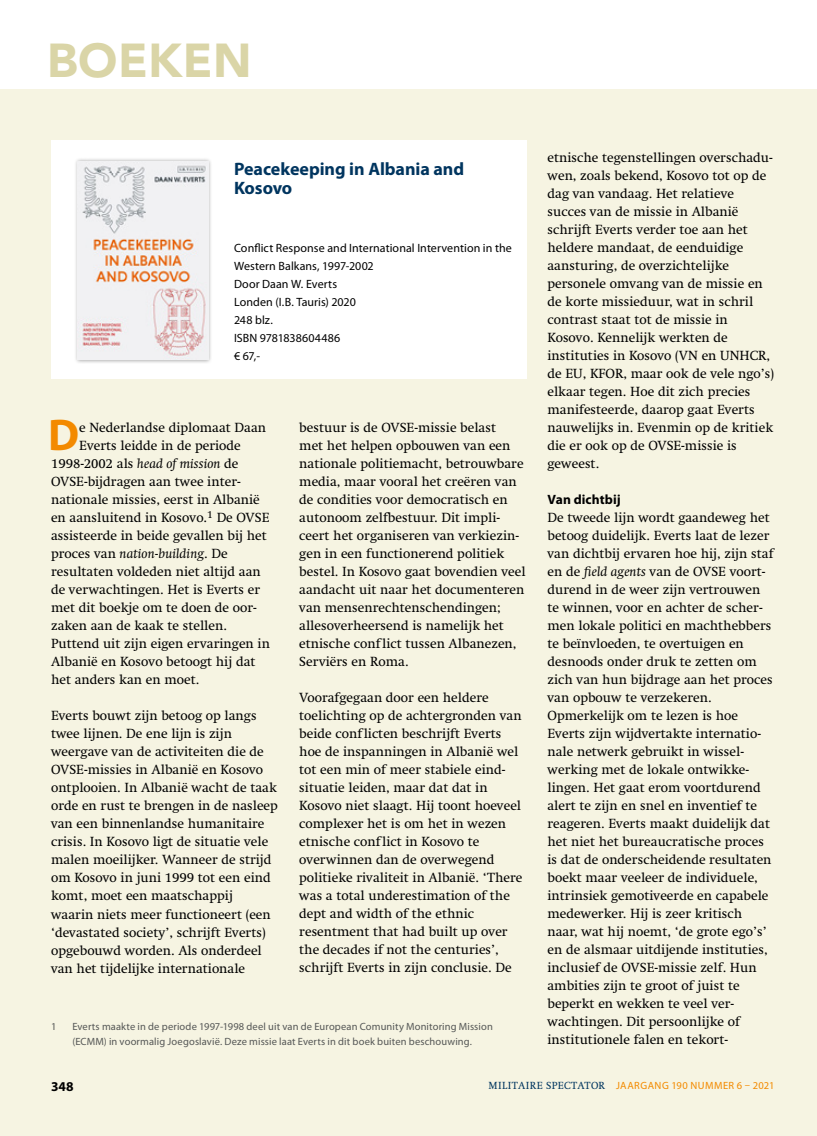
<style>
.page{position:relative;width:817px;height:1136px;background:#fff}
.page>*{position:absolute;margin:0;border:0;box-sizing:border-box;transform-origin:0 0}
.t1{font:900 47.25px "Avenir LT Std";letter-spacing:.01em;color:#dad5a7}
.t2{font:700 44.7px "Myriad Pro";color:#f38a00}
.t3{font:700 18px/19.5px "Myriad Pro";letter-spacing:-.005em;color:#00355f}
.t4{font:13.5px/18px "Swift LT Std";color:#000}
.t5{font:italic 13.5px "Swift LT Std";color:#000}
.t6{font:700 13.5px "Myriad Pro";letter-spacing:.005em;color:#000}
.t7{font:12px/18px "Myriad Pro";letter-spacing:.005em;color:#000}
.t8{font:10.5px/15px "Myriad Pro";letter-spacing:.015em;color:#555756}
.t9{font:10.5px "Myriad Pro";letter-spacing:.045em;color:#f38a00}
.s1{font-style:italic}
.s2{font-style:normal}
.s3{font-family:"Swift LT Std";color:#00355f}
</style>
<div class="page">
<div style="left:0;top:89px;width:816px;height:1046px;background:#f6f4e2"></div>
<div style="left:51px;top:140px;width:475px;height:238px;background:#fff"></div>
<div style="left:74px;top:157px;width:138px;height:206px;background:#000;opacity:.35"></div>
<img style="left:78px;top:161px;width:130px;height:199px">
<h1 class="t1" style="left:47px;top:32px;width:206px">BOEKEN</h1>
<h3 class="t3" style="left:234px;top:158px;width:231px">Peacekeeping in Albania and<br>Kosovo</h3>
<p class="t7" style="left:234px;top:239px;width:279px">Conflict Response and International Intervention in the<br>Western Balkans, 1997-2002<br>Door Daan W. Everts<br>Londen (I.B. Tauris) 2020<br>248 blz.<br>ISBN 9781838604486<br>€ 67,-</p>
<h2 class="t2" style="left:48px;top:406px;width:33px">D</h2>
<p class="t4" style="left:79px;top:419px;width:188px">e Nederlandse diplomaat Daan</p>
<p class="t4" style="left:79px;top:437px;width:163px">Everts leidde in de periode</p>
<p class="t4" style="left:51px;top:455px;width:189px">1998-2002 als <span class="s1">head of mission</span> de</p>
<p class="t4" style="left:51px;top:473px;width:191px">OVSE-bijdragen aan twee inter-</p>
<p class="t4" style="left:51px;top:491px;width:210px">nationale missies, eerst in Albanië</p>
<p class="t4" style="left:51px;top:509px;width:220px">en aansluitend in Kosovo.<sup>1</sup> De OVSE</p>
<p class="t4" style="left:51px;top:527px;width:217px">assisteerde in beide gevallen bij het</p>
<p class="t5" style="left:51px;top:546px;width:178px"><span class="s2">proces van</span> nation-building<span class="s2">. De</span></p>
<p class="t4" style="left:51px;top:563px;width:211px">resultaten voldeden niet altijd aan</p>
<p class="t4" style="left:51px;top:581px;width:211px">de verwachtingen. Het is Everts er</p>
<p class="t4" style="left:51px;top:599px;width:207px">met dit boekje om te doen de oor-</p>
<p class="t4" style="left:51px;top:617px;width:177px">zaken aan de kaak te stellen.</p>
<p class="t4" style="left:51px;top:635px;width:220px">Puttend uit zijn eigen ervaringen in</p>
<p class="t4" style="left:51px;top:653px;width:206px">Albanië en Kosovo betoogt hij dat</p>
<p class="t4" style="left:51px;top:671px;width:150px">het anders kan en moet.</p>
<p class="t4" style="left:51px;top:707px;width:228px">Everts bouwt zijn betoog op langs twee lijnen. De ene lijn is zijn weergave van de activiteiten die de OVSE-missies in Albanië en Kosovo ontplooien. In Albanië wacht de taak orde en rust te brengen in de nasleep van een binnenlandse humanitaire crisis. In Kosovo ligt de situatie vele malen moeilijker. Wanneer de strijd om Kosovo in juni 1999 tot een eind komt, moet een maatschappij waarin niets meer functioneert (een ‘devastated society’, schrijft Everts) opgebouwd worden. Als onderdeel van het tijdelijke internationale</p>
<p class="t4" style="left:299px;top:419px;width:228px">bestuur is de OVSE-missie belast<br>met het helpen opbouwen van een nationale politiemacht, betrouwbare media, maar vooral het creëren van de condities voor democratisch en autonoom zelfbestuur. Dit impli&shy;ceert het organiseren van verkiezin&shy;gen in een functionerend politiek bestel. In Kosovo gaat bovendien veel aandacht uit naar het documenteren van mensenrechtenschendingen; allesoverheersend is namelijk het etnische conflict tussen Albanezen, Serviërs en Roma.</p>
<p class="t4" style="left:299px;top:689px;width:225px">Voorafgegaan door een heldere toelichting op de achtergronden van beide conflicten beschrijft Everts hoe de inspanningen in Albanië wel tot een min of meer stabiele eind&shy;situatie leiden, maar dat dat in Kosovo niet slaagt. Hij toont hoeveel complexer het is om het in wezen etnische conflict in Kosovo te overwinnen dan de overwegend politieke rivaliteit in Albanië. ‘There was a total underestimation of the dept and width of the ethnic resentment that had built up over the decades if not the centuries’, schrijft Everts in zijn conclusie. De</p>
<p class="t8" style="left:51px;top:1018px;width:7px">1</p>
<p class="t8" style="left:72px;top:1018px;width:422px">Everts maakte in de periode 1997-1998 deel uit van de European Comunity Monitoring Mission (ECMM) in voormalig Joegoslavië. Deze missie laat Everts in dit boek buiten beschouwing.</p>
<p class="t4" style="left:547px;top:148px;width:228px">etnische tegenstellingen overschadu&shy;wen, zoals bekend, Kosovo tot op de dag van vandaag. Het relatieve succes van de missie in Albanië schrijft Everts verder toe aan het heldere mandaat, de eenduidige aansturing, de overzichtelijke personele omvang van de missie en de korte missieduur, wat in schril contrast staat tot de missie in<br>Kosovo. Kennelijk werkten de instituties in Kosovo (VN en UNHCR, de EU, KFOR, maar ook de vele ngo’s) elkaar tegen. Hoe dit zich precies manifesteerde, daarop gaat Everts nauwelijks in. Evenmin op de kritiek die er ook op de OVSE-missie is geweest.</p>
<p class="t6" style="left:547px;top:490px;width:75px">Van dichtbij</p>
<p class="t4" style="left:547px;top:508px;width:227px">De tweede lijn wordt gaandeweg het betoog duidelijk. Everts laat de lezer van dichtbij ervaren hoe hij, zijn staf en de <span class="s1">field agents</span> van de OVSE voort&shy;durend in de weer zijn vertrouwen te winnen, voor en achter de scher&shy;men lokale politici en machthebbers te beïnvloeden, te overtuigen en desnoods onder druk te zetten om zich van hun bijdrage aan het proces van opbouw te verzekeren.<br>Opmerkelijk om te lezen is hoe Everts zijn wijdvertakte internatio&shy;nale netwerk gebruikt in wissel&shy;werking met de lokale ontwikke&shy;lingen. Het gaat erom voortdurend alert te zijn en snel en inventief te reageren. Everts maakt duidelijk dat het niet het bureaucratische proces is dat de onderscheidende resultaten boekt maar veeleer de individuele, intrinsiek gemotiveerde en capabele medewerker. Hij is zeer kritisch naar, wat hij noemt, ‘de grote ego’s’ en de alsmaar uitdijende instituties, inclusief de OVSE-missie zelf. Hun ambities zijn te groot of juist te beperkt en wekken te veel ver&shy;wachtingen. Dit persoonlijke of institutionele falen en tekort-</p>
<p class="t6" style="left:51px;top:1077px;width:24px">348</p>
<p class="t9" style="left:488px;top:1078px;width:287px"><span class="s3">MILITAIRE SPECTATOR</span> JAARGANG 190 NUMMER 6 – 2021</p>
</div>
